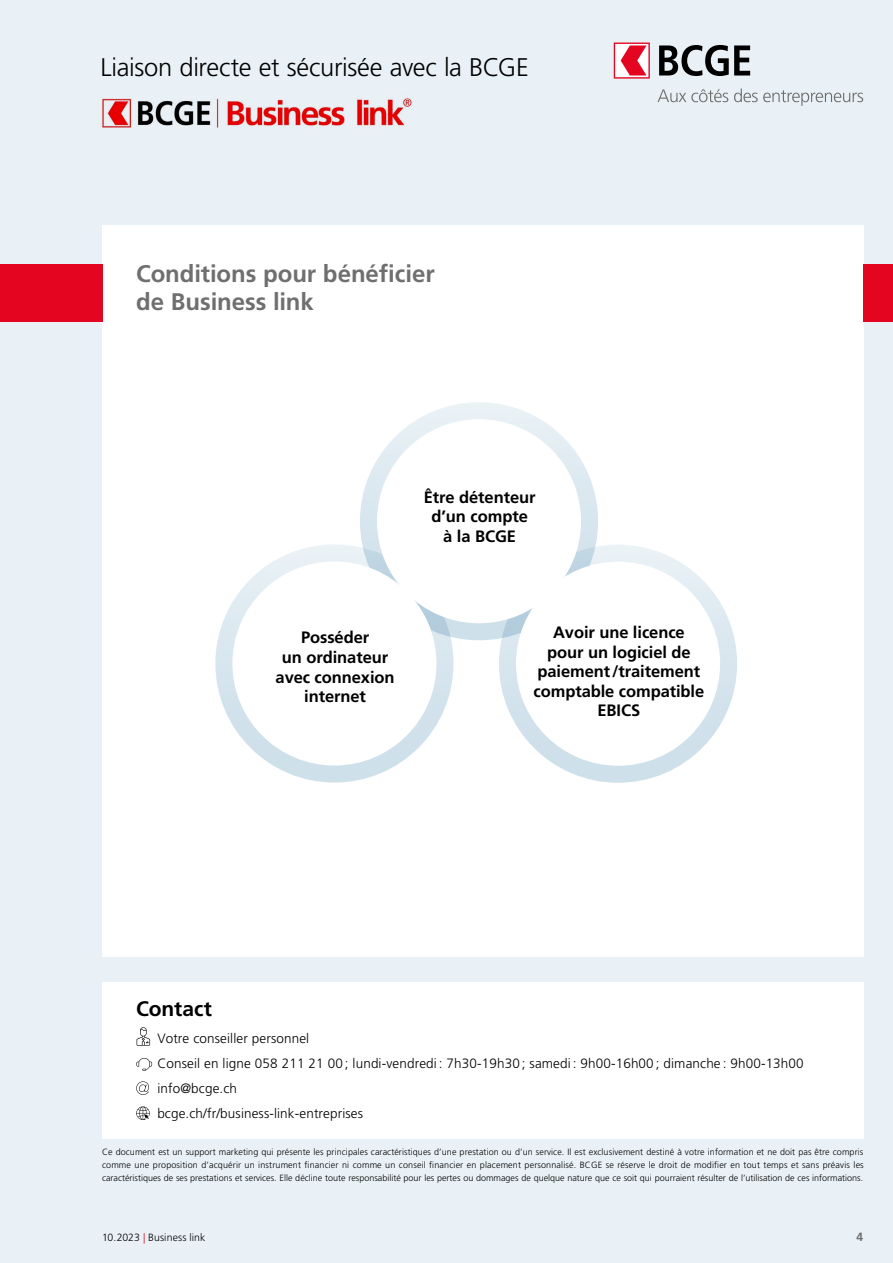
<style>
.page{position:relative;width:893px;height:1263px;background:#eaf1f6}
.page>*{position:absolute;margin:0;border:0;box-sizing:border-box;transform-origin:0 0}
.t1{font:300 25.5px "Frutiger LT Std";letter-spacing:-.015em;color:#000}
.t2{font:700 24px/28.5px "Frutiger LT Std";letter-spacing:-.005em;color:#706f6f}
.t3{font:700 21px "Frutiger LT Std";color:#000}
.t4{font:700 16.5px/19.5px "Frutiger LT Std";letter-spacing:-.005em;color:#000;text-align:center}
.t5{font:300 13.5px/25px "Frutiger LT Std";letter-spacing:.01em;color:#000}
.t6{font:700 12px "Frutiger LT Std";color:#706f6f}
.t7{font:300 10.5px "Frutiger LT Std";letter-spacing:.01em;color:#000}
.t8{font:300 9px/12.8px "Frutiger LT Std";color:#000;text-align:justify}
.s1{color:#e40521}
</style>
<div class="page">
<div style="left:102px;top:982px;width:761px;height:156px;background:#fff"></div>
<div style="left:102px;top:225px;width:761px;height:732px;background:#fff"></div>
<svg style="left:360px;top:402px;width:238px;height:238px;background:#deeaf1"></svg>
<svg style="left:499px;top:545px;width:238px;height:238px;background:#d6e4ed"></svg>
<svg style="left:215px;top:544px;width:238px;height:238px;background:#d6e5ed"></svg>
<div style="left:377px;top:419px;width:204px;height:204px;background:#fff;border-radius:50%"></div>
<div style="left:516px;top:562px;width:204px;height:204px;background:#fff;border-radius:50%"></div>
<div style="left:232px;top:561px;width:204px;height:204px;background:#fff;border-radius:50%"></div>
<div style="left:0;top:264px;width:102px;height:57px;background:#e40521"></div>
<div style="left:863px;top:264px;width:30px;height:57px;background:#e40521"></div>
<svg style="left:658px;top:89px;width:70px;height:13px"></svg>
<svg style="left:734px;top:89px;width:129px;height:17px"></svg>
<svg style="left:614px;top:43px;width:36px;height:36px"></svg>
<svg style="left:659px;top:45px;width:91px;height:31px"></svg>
<img style="left:101px;top:98px;width:312px;height:30px">
<svg style="left:137px;top:1027px;width:13px;height:18px"></svg>
<svg style="left:136px;top:1058px;width:16px;height:13px"></svg>
<svg style="left:136px;top:1081px;width:13px;height:14px"></svg>
<svg style="left:136px;top:1106px;width:14px;height:14px"></svg>
<h1 class="t1" style="left:100px;top:52px;width:430px">Liaison directe et sécurisée avec la BCGE</h1>
<h2 class="t2" style="left:136px;top:259px;width:300px">Conditions pour bénéficier de Business link</h2>
<h3 class="t4" style="left:424px;top:487px;width:113px">Être détenteur d’un compte<br>à la BCGE</h3>
<h3 class="t4" style="left:276px;top:628px;width:121px">Posséder<br>un ordinateur avec connexion internet</h3>
<h3 class="t4" style="left:533px;top:623px;width:172px">Avoir une licence pour un logiciel de paiement/traitement comptable compatible<br>EBICS</h3>
<h3 class="t3" style="left:136px;top:996px;width:77px">Contact</h3>
<h3 class="t5" style="left:157px;top:1026px;width:648px">Votre conseiller personnel<br>Conseil en ligne 058 211 21 00 ; lundi-vendredi : 7h30-19h30 ; samedi : 9h00-16h00 ; dimanche : 9h00-13h00 info@bcge.ch<br>bcge.ch/fr/business-link-entreprises</h3>
<p class="t8" style="left:102px;top:1146px;width:763px">Ce document est un support marketing qui présente les principales caractéristiques d’une prestation ou d’un service. Il est exclusivement destiné à votre information et ne doit pas être compris comme une proposition d’acquérir un instrument financier ni comme un conseil financier en placement personnalisé. BCGE se réserve le droit de modifier en tout temps et sans préavis les caractéristiques de ses prestations et services. Elle décline toute responsabilité pour les pertes ou dommages de quelque nature que ce soit qui pourraient résulter de l’utilisation de ces informations.</p>
<p class="t7" style="left:102px;top:1232px;width:105px">10.2023 <span class="s1">|</span> Business link</p>
<h3 class="t6" style="left:856px;top:1230px;width:8px">4</h3>
</div>
